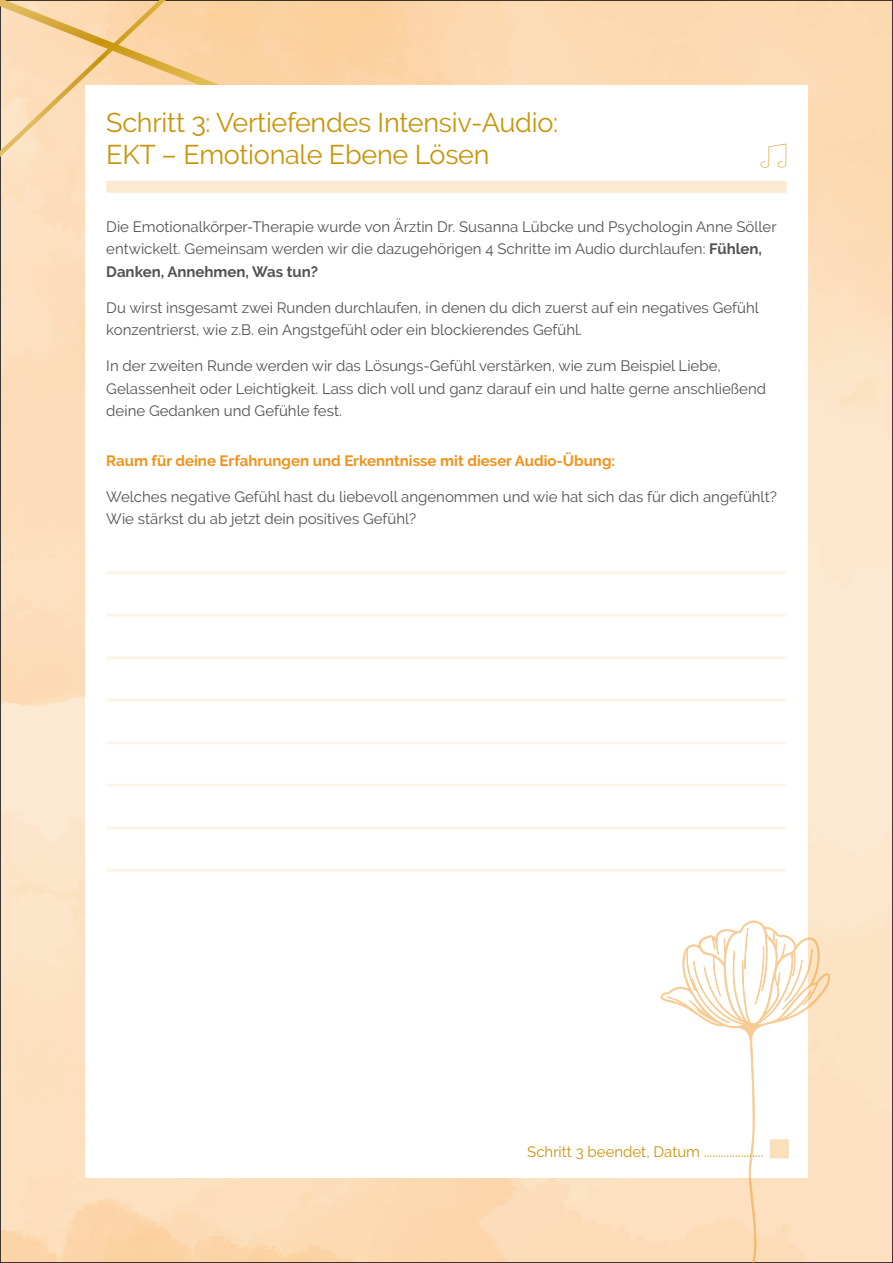
<style>
.page{position:relative;width:893px;height:1263px;background:#fff}
.page>*{position:absolute;margin:0;border:0;box-sizing:border-box;transform-origin:0 0}
.t1{font:27px/32.4px "Raleway";letter-spacing:-.01em;color:#c89407}
.t2{font:15px/22.5px "Raleway";color:#515251}
.t3{font:700 15px "Raleway";color:#ef931b}
.t4{font:15px "Raleway";color:#c89407}
.s1{font-weight:700}
.s2{color:#fadfbb}
</style>
<div class="page">
<svg style="left:0;top:0;width:264px;height:176px"></svg>
<div style="left:85px;top:85px;width:723px;height:1093px;background:#fff"></div>
<hr style="left:106px;top:571px;width:681px;height:3px;background:#fdf4e8">
<hr style="left:106px;top:614px;width:681px;height:3px;background:#fdf4e8">
<hr style="left:106px;top:656px;width:681px;height:3px;background:#fdf4e8">
<hr style="left:106px;top:699px;width:681px;height:3px;background:#fdf4e8">
<hr style="left:106px;top:741px;width:681px;height:3px;background:#fdf4e8">
<hr style="left:106px;top:784px;width:681px;height:3px;background:#fdf4e8">
<hr style="left:106px;top:826px;width:681px;height:3px;background:#fdf4e8">
<hr style="left:106px;top:869px;width:681px;height:3px;background:#fdf4e8">
<svg style="left:808px;top:901px;width:16px;height:17px"></svg>
<svg style="left:660px;top:918px;width:170px;height:345px"></svg>
<div style="left:106px;top:181px;width:681px;height:12px;background:#fce9d1"></div>
<svg style="left:761px;top:144px;width:25px;height:24px"></svg>
<h1 class="t1" style="left:106px;top:106px;width:453px">Schritt 3: Vertiefendes Intensiv-Audio:<br>EKT – Emotionale Ebene Lösen</h1>
<p class="t2" style="left:106px;top:215px;width:672px">Die Emotionalkörper-Therapie wurde von Ärztin Dr. Susanna Lübcke und Psychologin Anne Söller entwickelt. Gemeinsam werden wir die dazugehörigen 4 Schritte im Audio durchlaufen: <span class="s1">Fühlen,<br>Danken, Annehmen, Was tun?</span></p>
<p class="t2" style="left:106px;top:296px;width:654px">Du wirst insgesamt zwei Runden durchlaufen, in denen du dich zuerst auf ein negatives Gefühl konzentrierst, wie z.B. ein Angstgefühl oder ein blockierendes Gefühl.</p>
<p class="t2" style="left:106px;top:355px;width:661px">In der zweiten Runde werden wir das Lösungs-Gefühl verstärken, wie zum Beispiel Liebe,<br>Gelassenheit oder Leichtigkeit. Lass dich voll und ganz darauf ein und halte gerne anschließend deine Gedanken und Gefühle fest.</p>
<p class="t3" style="left:106px;top:452px;width:510px">Raum für deine Erfahrungen und Erkenntnisse mit dieser Audio-Übung:</p>
<p class="t2" style="left:106px;top:485px;width:672px">Welches negative Gefühl hast du liebevoll angenommen und wie hat sich das für dich angefühlt?<br>Wie stärkst du ab jetzt dein positives Gefühl?</p>
<p class="t4" style="left:527px;top:1142px;width:266px">Schritt 3 beendet, Datum ..................... <span class="s2">■</span></p>
</div>
